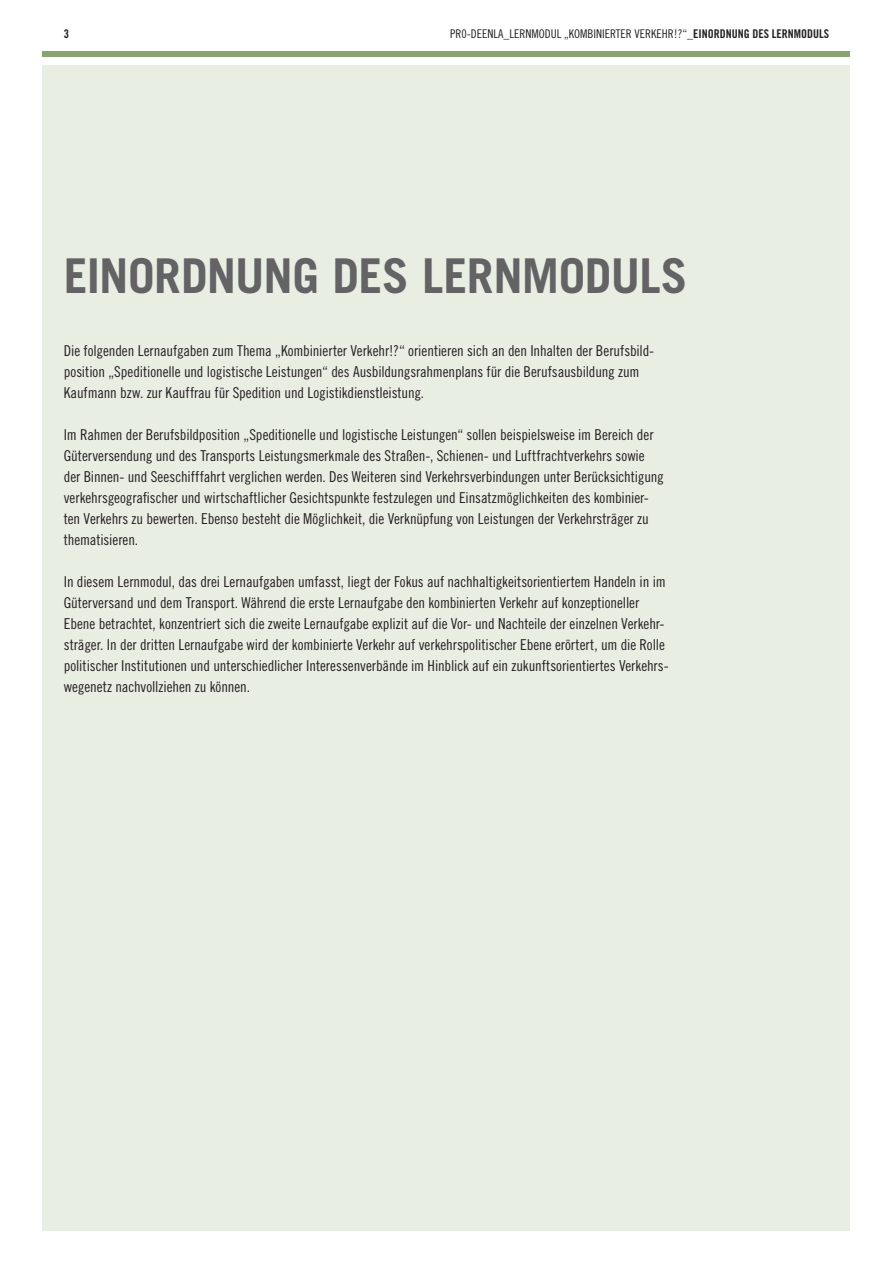
<style>
.page{position:relative;width:893px;height:1263px;background:#fff}
.page>*{position:absolute;margin:0;border:0;box-sizing:border-box;transform-origin:0 0}
.t1{font:700 48px "Trade Gothic LT Std";letter-spacing:-.015em;color:#636366}
.t2{font:15px/21px "Trade Gothic LT Std Cn 18";letter-spacing:-.005em;color:#231f20}
.t3{font:12px "Trade Gothic LT Std Cn 18";color:#231f20}
.t4{font:12px "Trade Gothic LT Std Bd Cn 20";color:#231f20}
.s1{font-family:"Trade Gothic LT Std Bd Cn 20"}
</style>
<div class="page">
<div style="left:43px;top:66px;width:807px;height:1165px;background:#e9eee3"></div>
<div style="left:43px;top:51px;width:807px;height:6px;background:#87a56f"></div>
<p class="t4" style="left:64px;top:27px;width:7px">3</p>
<p class="t3" style="left:450px;top:27px;width:381px">PR0-DEENLA_LERNMODUL „KOMBINIERTER VERKEHR!?“_<span class="s1">EINORDNUNG DES LERNMODULS</span></p>
<h1 class="t1" style="left:64px;top:246px;width:625px">EINORDNUNG DES LERNMODULS</h1>
<p class="t2" style="left:64px;top:340px;width:592px">Die folgenden Lernaufgaben zum Thema „Kombinierter Verkehr!?“ orientieren sich an den Inhalten der Berufsbild&shy;position „Speditionelle und logistische Leistungen“ des Ausbildungsrahmenplans für die Berufsausbildung zum<br>Kaufmann bzw. zur Kauffrau für Spedition und Logistikdienstleistung.</p>
<p class="t2" style="left:64px;top:424px;width:602px">Im Rahmen der Berufsbildposition „Speditionelle und logistische Leistungen“ sollen beispielsweise im Bereich der Güterversendung und des Transports Leistungsmerkmale des Straßen-, Schienen- und Luftfrachtverkehrs sowie der Binnen- und Seeschifffahrt verglichen werden. Des Weiteren sind Verkehrsverbindungen unter Berücksichtigung verkehrsgeografischer und wirtschaftlicher Gesichtspunkte festzulegen und Einsatzmöglichkeiten des kombinier&shy;ten Verkehrs zu bewerten. Ebenso besteht die Möglichkeit, die Verknüpfung von Leistungen der Verkehrsträger zu thematisieren.</p>
<p class="t2" style="left:64px;top:571px;width:606px">In diesem Lernmodul, das drei Lernaufgaben umfasst, liegt der Fokus auf nachhaltigkeitsorientiertem Handeln in im Güterversand und dem Transport. Während die erste Lernaufgabe den kombinierten Verkehr auf konzeptioneller Ebene betrachtet, konzentriert sich die zweite Lernaufgabe explizit auf die Vor- und Nachteile der einzelnen Verkehr&shy;sträger. In der dritten Lernaufgabe wird der kombinierte Verkehr auf verkehrspolitischer Ebene erörtert, um die Rolle politischer Institutionen und unterschiedlicher Interessenverbände im Hinblick auf ein zukunftsorientiertes Verkehrs&shy;wegenetz nachvollziehen zu können.</p>
</div>
